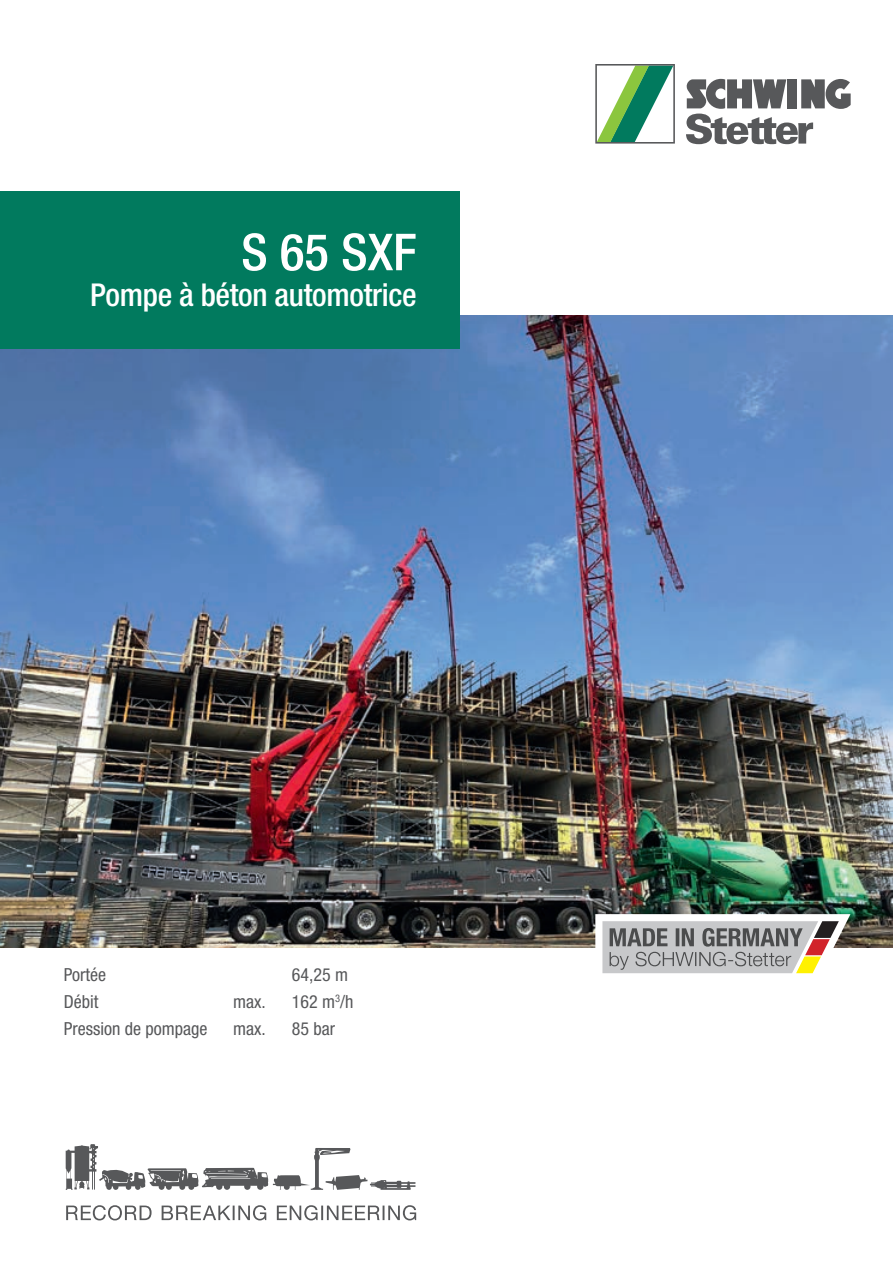
<style>
.page{position:relative;width:893px;height:1263px;background:#fff}
.page>*{position:absolute;margin:0;border:0;box-sizing:border-box;transform-origin:0 0}
.t1{font:500 condensed 51px "Helvetica Neue LT Std";color:#fff}
.t2{font:500 condensed 31.5px "Helvetica Neue LT Std";letter-spacing:-.01em;color:#fff}
.t3{font:condensed 18px "Helvetica Neue LT Std";color:#57585a}
</style>
<div class="page">
<img style="left:0;top:316px;width:893px;height:631px">
<svg style="left:595px;top:914px;width:255px;height:60px"></svg>
<svg style="left:686px;top:79px;width:165px;height:65px"></svg>
<svg style="left:595px;top:64px;width:80px;height:80px"></svg>
<div style="left:0;top:191px;width:459px;height:158px;background:#017a5e"></div>
<svg style="left:66px;top:1144px;width:349px;height:46px"></svg>
<svg style="left:66px;top:1205px;width:350px;height:15px"></svg>
<h1 class="t1" style="left:241px;top:222px;width:177px">S 65 SXF</h1>
<h2 class="t2" style="left:90px;top:276px;width:328px">Pompe à béton automotrice</h2>
<p class="t3" style="left:64px;top:964px;width:44px">Portée</p>
<p class="t3" style="left:292px;top:964px;width:58px">64,25 m</p>
<p class="t3" style="left:64px;top:991px;width:36px">Débit</p>
<p class="t3" style="left:233px;top:991px;width:34px">max.</p>
<p class="t3" style="left:292px;top:991px;width:63px">162 m<sup>3</sup>/h</p>
<p class="t3" style="left:64px;top:1018px;width:145px">Pression de pompage</p>
<p class="t3" style="left:233px;top:1018px;width:34px">max.</p>
<p class="t3" style="left:292px;top:1018px;width:45px">85 bar</p>
</div>
